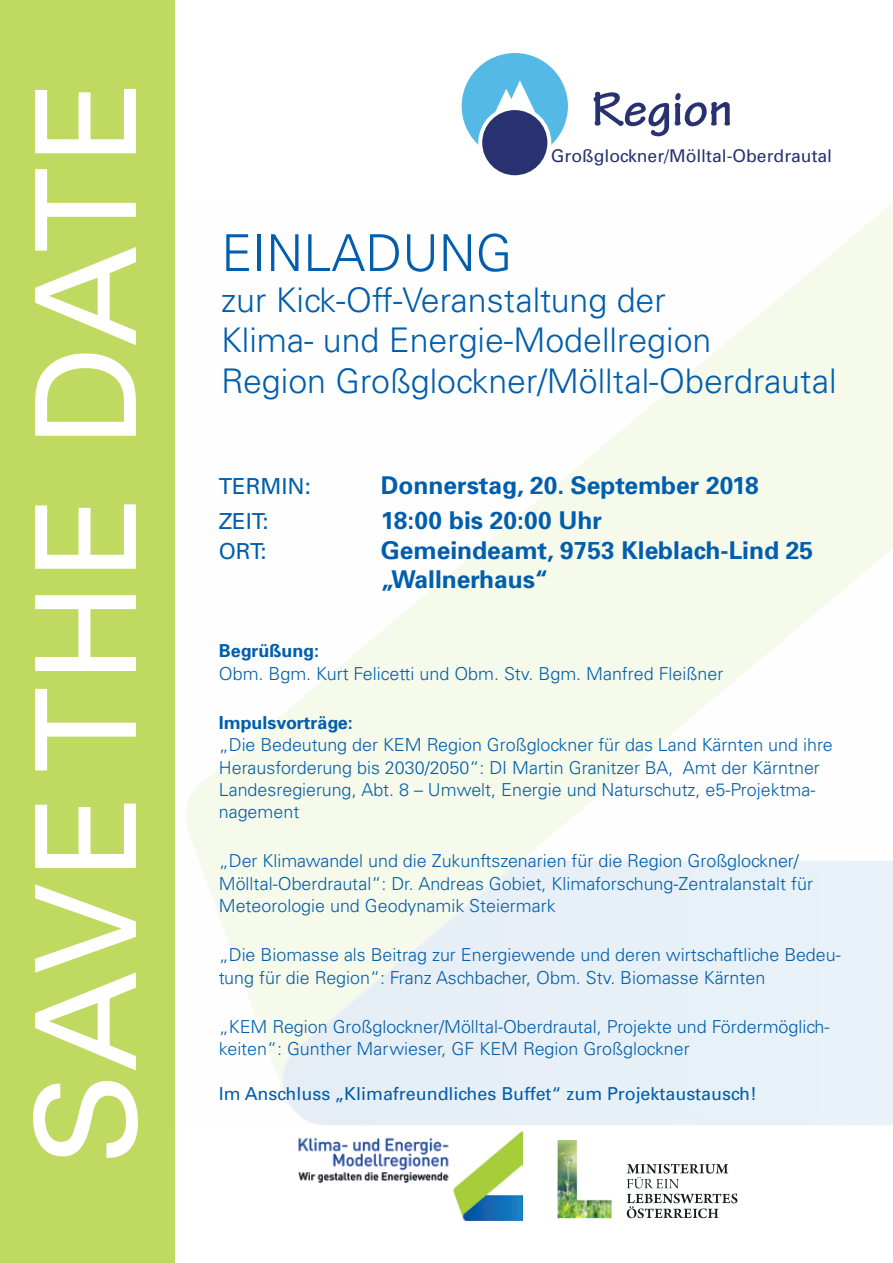
<style>
.page{position:relative;width:893px;height:1263px;background:#fff}
.page>*{position:absolute;margin:0;border:0;box-sizing:border-box;transform-origin:0 0}
.t1{font:139.65px "Univers";letter-spacing:.015em;color:#fff}
.t2{font:700 51.3px "Tekton Pro";color:#293271}
.t3{font:300 50.85px "Univers";color:#005eac}
.t4{font:300 33.9px/40.7px "Univers";color:#005eac}
.t5{font:700 24.6px/29.4px "Univers";color:#005eac}
.t6{font:22.05px "Univers";color:#005eac}
.t7{font:300 17.85px/22.4px "Univers";color:#005eac}
.t8{font:17.85px "Univers";color:#005eac}
.t9{font:700 17.85px "Univers";color:#005eac}
.t10{font:17.55px "Univers";color:#293271}
</style>
<div class="page">
<img style="left:174px;top:200px;width:719px;height:925px">
<div style="left:0;top:0;width:174px;height:1263px;background:#bfd961"></div>
<img style="left:298px;top:1131px;width:225px;height:89px">
<svg style="left:627px;top:1164px;width:101px;height:24px"></svg>
<svg style="left:627px;top:1194px;width:110px;height:24px"></svg>
<img style="left:558px;top:1140px;width:53px;height:78px">
<div style="left:462px;top:53px;width:106px;height:106px;background:#54b9e4;border-radius:50%"></div>
<svg style="left:478px;top:106px;width:73px;height:73px"></svg>
<svg style="left:494px;top:80px;width:46px;height:42px"></svg>
<div style="left:482px;top:110px;width:65px;height:65px;background:#293271;border-radius:50%"></div>
<h1 class="t1" style="left:5px;top:1166px;width:1089px;rotate:-90deg">SAVE THE DATE</h1>
<h2 class="t2" style="left:592px;top:79px;width:143px">Region</h2>
<p class="t10" style="left:551px;top:146px;width:283px">Großglockner/Mölltal-Oberdrautal</p>
<h3 class="t3" style="left:221px;top:222px;width:293px">EINLADUNG</h3>
<h3 class="t4" style="left:221px;top:279px;width:617px">zur Kick-Off-Veranstaltung der<br>Klima- und Energie-Modellregion<br>Region Großglockner/Mölltal-Oberdrautal</h3>
<p class="t6" style="left:219px;top:473px;width:93px">TERMIN:</p>
<h3 class="t5" style="left:381px;top:471px;width:380px">Donnerstag, 20. September 2018</h3>
<p class="t6" style="left:219px;top:509px;width:51px">ZEIT:</p>
<h3 class="t5" style="left:381px;top:506px;width:223px">18:00 bis 20:00 Uhr</h3>
<p class="t6" style="left:219px;top:538px;width:49px">ORT:</p>
<h3 class="t5" style="left:381px;top:535px;width:434px">Gemeindeamt, 9753 Kleblach-Lind 25 „Wallnerhaus“</h3>
<p class="t9" style="left:219px;top:640px;width:102px">Begrüßung:</p>
<p class="t7" style="left:219px;top:662px;width:506px">Obm. Bgm. Kurt Felicetti und Obm. Stv. Bgm. Manfred Fleißner</p>
<p class="t9" style="left:219px;top:712px;width:136px">Impulsvorträge:</p>
<p class="t7" style="left:219px;top:734px;width:616px">„Die Bedeutung der KEM Region Großglockner für das Land Kärnten und ihre Herausforderung bis 2030/2050“: DI Martin Granitzer BA, Amt der Kärntner Landesregierung, Abt. 8 – Umwelt, Energie und Naturschutz, e5-Projektma&shy;nagement</p>
<p class="t7" style="left:219px;top:850px;width:596px">„Der Klimawandel und die Zukunftszenarien für die Region Großglockner/<br>Mölltal-Oberdrautal“: Dr. Andreas Gobiet, Klimaforschung-Zentralanstalt für<br>Meteorologie und Geodynamik Steiermark</p>
<p class="t7" style="left:219px;top:944px;width:623px">„Die Biomasse als Beitrag zur Energiewende und deren wirtschaftliche Bedeu&shy;tung für die Region“: Franz Aschbacher, Obm. Stv. Biomasse Kärnten</p>
<p class="t7" style="left:219px;top:1015px;width:612px">„KEM Region Großglockner/Mölltal-Oberdrautal, Projekte und Fördermöglich&shy;keiten“: Gunther Marwieser, GF KEM Region Großglockner</p>
<p class="t8" style="left:219px;top:1083px;width:540px">Im Anschluss „Klimafreundliches Buffet“ zum Projektaustausch!</p>
</div>
